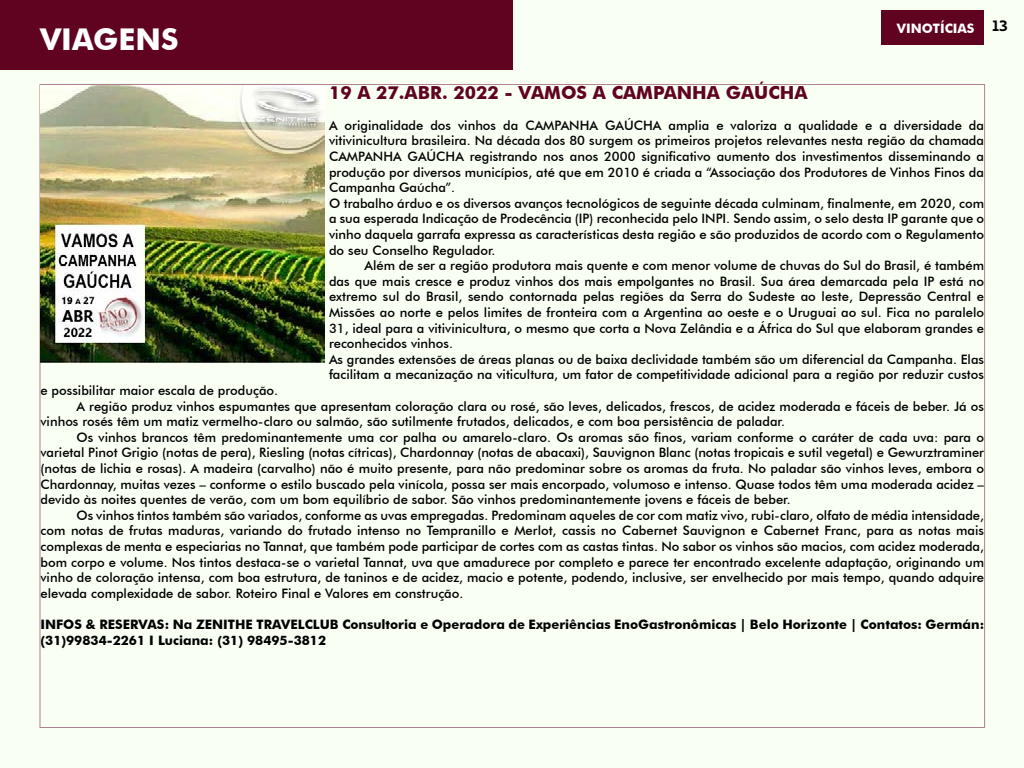
<style>
.page{position:relative;width:1024px;height:768px;background:#f9fff3}
.page>*{position:absolute;margin:0;border:0;box-sizing:border-box;transform-origin:0 0}
.t1{font:700 30px "Futura BT";color:#fff}
.t2{font:700 18px "Futura BT";color:#600320}
.t3{font:500 13px/15.6px "Futura BT";color:#000}
.t4{font:700 13px/15.6px "Futura BT";color:#000}
.t5{font:700 13px "Futura BT";color:#fff}
</style>
<div class="page">
<div style="left:882px;top:10px;width:102px;height:34px;background:#600320"></div>
<div style="left:0;top:0;width:513px;height:70px;background:#600320"></div>
<img style="left:40px;top:85px;width:285px;height:278px">
<h1 class="t1" style="left:40px;top:21px;width:140px">VIAGENS</h1>
<p class="t5" style="left:897px;top:21px;width:112px">VINOTÍCIAS <sup>13</sup></p>
<h2 class="t2" style="left:329px;top:81px;width:480px">19 A 27.ABR. 2022 - VAMOS A CAMPANHA GAÚCHA</h2>
<p class="t3" style="left:329px;top:117px;width:657px">A originalidade dos vinhos da CAMPANHA GAÚCHA amplia e valoriza a qualidade e a diversidade da vitivinicultura brasileira. Na década dos 80 surgem os primeiros projetos relevantes nesta região da chamada CAMPANHA GAÚCHA registrando nos anos 2000 significativo aumento dos investimentos disseminando a produção por diversos municípios, até que em 2010 é criada a “Associação dos Produtores de Vinhos Finos da Campanha Gaúcha”.<br>O trabalho árduo e os diversos avanços tecnológicos de seguinte década culminam, finalmente, em 2020, com a sua esperada Indicação de Prodecência (IP) reconhecida pelo INPI. Sendo assim, o selo desta IP garante que o vinho daquela garrafa expressa as características desta região e são produzidos de acordo com o Regulamento do seu Conselho Regulador.</p>
<p class="t3" style="left:329px;top:258px;width:657px;text-indent:36px">Além de ser a região produtora mais quente e com menor volume de chuvas do Sul do Brasil, é também das que mais cresce e produz vinhos dos mais empolgantes no Brasil. Sua área demarcada pela IP está no extremo sul do Brasil, sendo contornada pelas regiões da Serra do Sudeste ao leste, Depressão Central e Missões ao norte e pelos limites de fronteira com a Argentina ao oeste e o Uruguai ao sul. Fica no paralelo 31, ideal para a vitivinicultura, o mesmo que corta a Nova Zelândia e a África do Sul que elaboram grandes e reconhecidos vinhos.<br>As grandes extensões de áreas planas ou de baixa declividade também são um diferencial da Campanha. Elas facilitam a mecanização na viticultura, um fator de competitividade adicional para a região por reduzir custos</p>
<p class="t3" style="left:41px;top:383px;width:239px">e possibilitar maior escala de produção.</p>
<p class="t3" style="left:77px;top:398px;width:909px">A região produz vinhos espumantes que apresentam coloração clara ou rosé, são leves, delicados, frescos, de acidez moderada e fáceis de beber. Já os</p>
<p class="t3" style="left:41px;top:414px;width:746px">vinhos rosés têm um matiz vermelho-claro ou salmão, são sutilmente frutados, delicados, e com boa persistência de paladar.</p>
<p class="t3" style="left:77px;top:429px;width:909px">Os vinhos brancos têm predominantemente uma cor palha ou amarelo-claro. Os aromas são finos, variam conforme o caráter de cada uva: para o</p>
<p class="t3" style="left:41px;top:445px;width:945px">varietal Pinot Grigio (notas de pera), Riesling (notas cítricas), Chardonnay (notas de abacaxi), Sauvignon Blanc (notas tropicais e sutil vegetal) e Gewurztraminer</p>
<p class="t3" style="left:41px;top:461px;width:945px">(notas de lichia e rosas). A madeira (carvalho) não é muito presente, para não predominar sobre os aromas da fruta. No paladar são vinhos leves, embora o</p>
<p class="t3" style="left:41px;top:476px;width:945px">Chardonnay, muitas vezes – conforme o estilo buscado pela vinícola, possa ser mais encorpado, volumoso e intenso. Quase todos têm uma moderada acidez –</p>
<p class="t3" style="left:41px;top:492px;width:752px">devido às noites quentes de verão, com um bom equilíbrio de sabor. São vinhos predominantemente jovens e fáceis de beber.</p>
<p class="t3" style="left:77px;top:507px;width:909px">Os vinhos tintos também são variados, conforme as uvas empregadas. Predominam aqueles de cor com matiz vivo, rubi-claro, olfato de média intensidade,</p>
<p class="t3" style="left:41px;top:523px;width:945px">com notas de frutas maduras, variando do frutado intenso no Tempranillo e Merlot, cassis no Cabernet Sauvignon e Cabernet Franc, para as notas mais</p>
<p class="t3" style="left:41px;top:539px;width:945px">complexas de menta e especiarias no Tannat, que também pode participar de cortes com as castas tintas. No sabor os vinhos são macios, com acidez moderada,</p>
<p class="t3" style="left:41px;top:554px;width:945px">bom corpo e volume. Nos tintos destaca-se o varietal Tannat, uva que amadurece por completo e parece ter encontrado excelente adaptação, originando um</p>
<p class="t3" style="left:41px;top:570px;width:945px">vinho de coloração intensa, com boa estrutura, de taninos e de acidez, macio e potente, podendo, inclusive, ser envelhecido por mais tempo, quando adquire</p>
<p class="t3" style="left:41px;top:585px;width:424px">elevada complexidade de sabor. Roteiro Final e Valores em construção.</p>
<p class="t4" style="left:41px;top:617px;width:945px">INFOS &amp; RESERVAS: Na ZENITHE TRAVELCLUB Consultoria e Operadora de Experiências EnoGastronômicas | Belo Horizonte | Contatos: Germán: (31)99834-2261 I Luciana: (31) 98495-3812</p>
</div>
